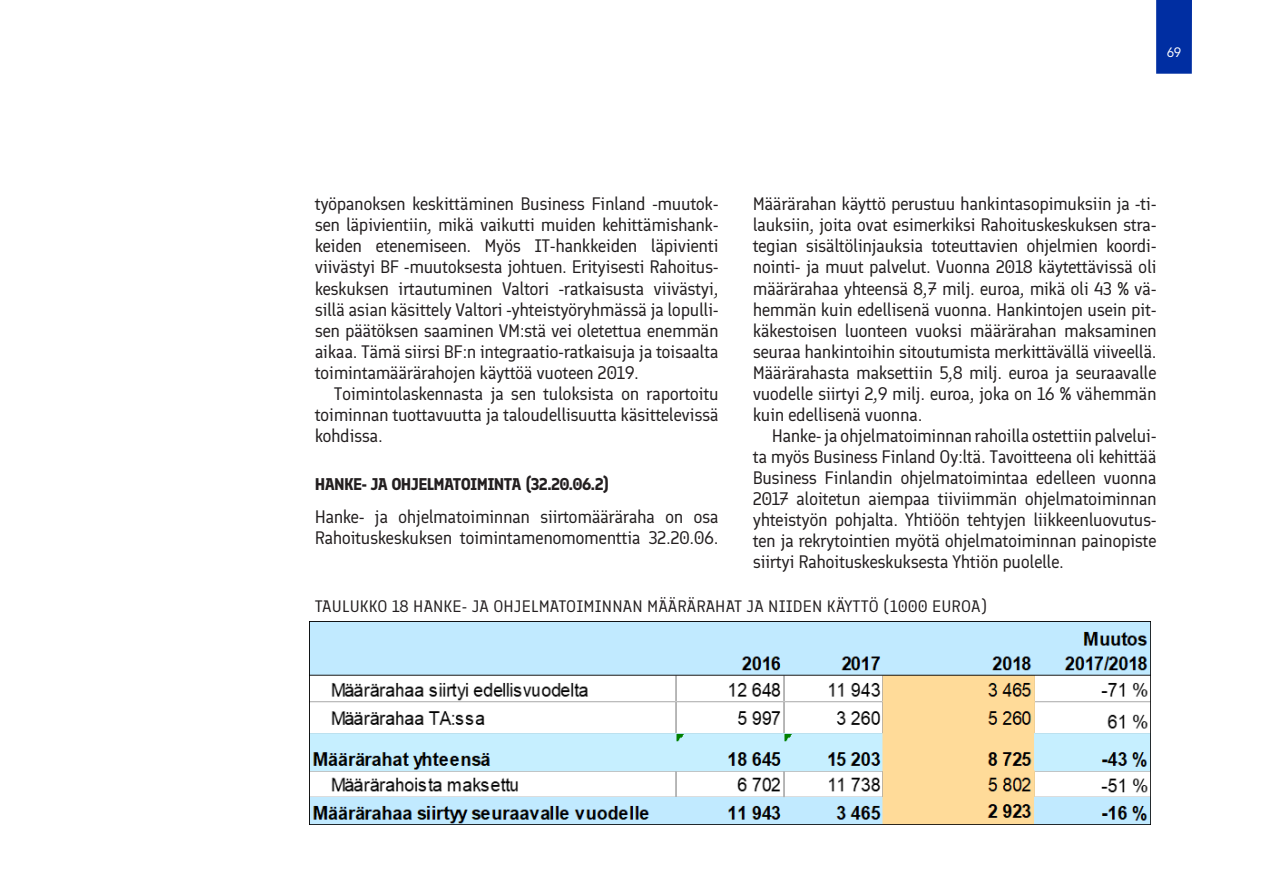
<style>
.page{position:relative;width:1263px;height:893px;background:#fff}
.page>*{position:absolute;margin:0;border:0;box-sizing:border-box;transform-origin:0 0}
.body_text_indent{font:18px/21px "Finlandica";letter-spacing:-.025em;color:#231f20;text-align:justify}
.body_text{font:18px/21px "Finlandica";letter-spacing:-.025em;color:#231f20}
.image_text{font:16.5px "Finlandica";letter-spacing:.01em;color:#231f20}
.t1{font:700 16.5px "Finlandica";letter-spacing:-.04em;color:#231f20}
.t2{font:13.5px "Finlandica";color:#fff}
</style>
<div class="page">
<div style="left:1156px;top:0;width:36px;height:74px;background:#002ea2"></div>
<img style="left:310px;top:621px;width:840px;height:203px">
<p class="t2" style="left:1167px;top:43px;width:16px">69</p>
<p class="body_text_indent" style="left:315px;top:194px;width:405px">työpanoksen keskittäminen Business Finland -muutok&shy;sen läpivientiin, mikä vaikutti muiden kehittämishank&shy;keiden etenemiseen. Myös IT-hankkeiden läpivienti viivästyi BF -muutoksesta johtuen. Erityisesti Rahoitus&shy;keskuksen irtautuminen Valtori -ratkaisusta viivästyi, sillä asian käsittely Valtori -yhteistyöryhmässä ja lopulli&shy;sen päätöksen saaminen VM:stä vei oletettua enemmän aikaa. Tämä siirsi BF:n integraatio-ratkaisuja ja toisaalta toimintamäärärahojen käyttöä vuoteen 2019.</p>
<p class="body_text_indent" style="left:315px;top:383px;width:405px;text-indent:19px">Toimintolaskennasta ja sen tuloksista on raportoitu toiminnan tuottavuutta ja taloudellisuutta käsittelevissä kohdissa.</p>
<h5 class="t1" style="left:315px;top:473px;width:296px">HANKE- JA OHJELMATOIMINTA (32.20.06.2)</h5>
<p class="body_text" style="left:315px;top:506px;width:405px">Hanke- ja ohjelmatoiminnan siirtomääräraha on osa<br>Rahoituskeskuksen toimintamenomomenttia 32.20.06.</p>
<p class="body_text" style="left:753px;top:194px;width:405px;text-align:justify">Määrärahan käyttö perustuu hankintasopimuksiin ja -ti&shy;lauksiin, joita ovat esimerkiksi Rahoituskeskuksen stra&shy;tegian sisältölinjauksia toteuttavien ohjelmien koordi&shy;nointi- ja muut palvelut. Vuonna 2018 käytettävissä oli määrärahaa yhteensä 8,7 milj. euroa, mikä oli 43 % vä&shy;hemmän kuin edellisenä vuonna. Hankintojen usein pit&shy;käkestoisen luonteen vuoksi määrärahan maksaminen seuraa hankintoihin sitoutumista merkittävällä viiveellä.<br>Määrärahasta maksettiin 5,8 milj. euroa ja seuraavalle vuodelle siirtyi 2,9 milj. euroa, joka on 16 % vähemmän kuin edellisenä vuonna.</p>
<p class="body_text_indent" style="left:753px;top:425px;width:405px;text-indent:19px">Hanke- ja ohjelmatoiminnan rahoilla ostettiin palvelui&shy;ta myös Business Finland Oy:ltä. Tavoitteena oli kehittää Business Finlandin ohjelmatoimintaa edelleen vuonna 2017 aloitetun aiempaa tiiviimmän ohjelmatoiminnan yhteistyön pohjalta. Yhtiöön tehtyjen liikkeenluovutus&shy;ten ja rekrytointien myötä ohjelmatoiminnan painopiste siirtyi Rahoituskeskuksesta Yhtiön puolelle.</p>
<p class="image_text" style="left:315px;top:596px;width:674px">TAULUKKO 18 HANKE- JA OHJELMATOIMINNAN MÄÄRÄRAHAT JA NIIDEN KÄYTTÖ (1000 EUROA)</p>
</div>
